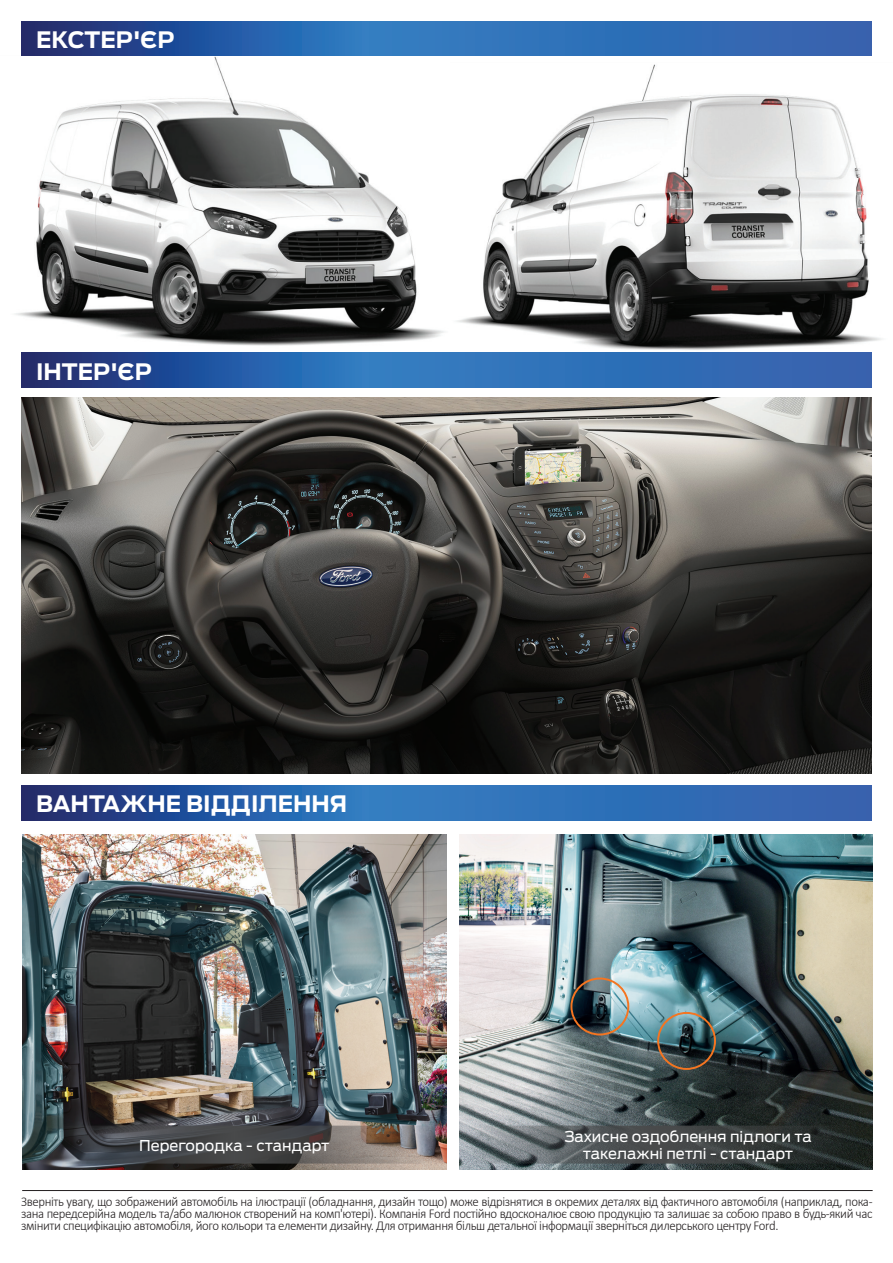
<style>
.page{position:relative;width:893px;height:1263px;background:#fff}
.page>*{position:absolute;margin:0;border:0;box-sizing:border-box;transform-origin:0 0}
.t1{font:700 22.5px "Ford Antenna";color:#fff}
.t2{font:14.85px/16.5px "Ford Antenna";color:#fff;text-align:center}
.t3{font:300 13.5px/12px "Calibri";letter-spacing:-.03em;color:#231f20;text-align:justify;scale:.95 1}
</style>
<div class="page">
<img style="left:15px;top:55px;width:456px;height:298px">
<img style="left:451px;top:62px;width:431px;height:291px">
<img style="left:22px;top:834px;width:424px;height:335px">
<img style="left:21px;top:398px;width:851px;height:375px">
<svg style="left:21px;top:21px;width:851px;height:34px;background:#2c63ab"></svg>
<svg style="left:21px;top:353px;width:851px;height:34px;background:#2c63ab"></svg>
<svg style="left:21px;top:786px;width:851px;height:34px;background:#2c63ab"></svg>
<hr style="left:22px;top:1190px;width:851px;height:1px;background:#231f20">
<img style="left:459px;top:834px;width:414px;height:335px">
<div style="left:657px;top:1012px;width:59px;height:58px;border:2px solid #f47521;border-radius:50%"></div>
<div style="left:570px;top:977px;width:59px;height:58px;border:2px solid #f47521;border-radius:50%"></div>
<svg style="left:463px;top:1125px;width:396px;height:38px;background:#4b5152"></svg>
<svg style="left:40px;top:1125px;width:396px;height:38px;background:#565556"></svg>
<h1 class="t1" style="left:36px;top:19px;width:140px">ЕКСТЕР'ЄР</h1>
<h1 class="t1" style="left:36px;top:351px;width:117px">ІНТЕР'ЄР</h1>
<h1 class="t1" style="left:36px;top:784px;width:313px">ВАНТАЖНЕ ВІДДІЛЕННЯ</h1>
<p class="t2" style="left:139px;top:1135px;width:192px">Перегородка - стандарт</p>
<p class="t2" style="left:564px;top:1127px;width:249px">Захисне оздоблення підлоги та такелажні петлі - стандарт</p>
<p class="t3" style="left:21px;top:1195px;width:898px">Зверніть увагу, що зображений автомобіль на ілюстрації (обладнання, дизайн тощо) може відрізнятися в окремих деталях від фактичного автомобіля (наприклад, пока&shy;зана передсерійна модель та/або малюнок створений на комп'ютері). Компанія Ford постійно вдосконалює свою продукцію та залишає за собою право в будь-який час змінити специфікацію автомобіля, його кольори та елементи дизайну. Для отримання більш детальної інформації зверніться дилерського центру Ford.</p>
</div>
